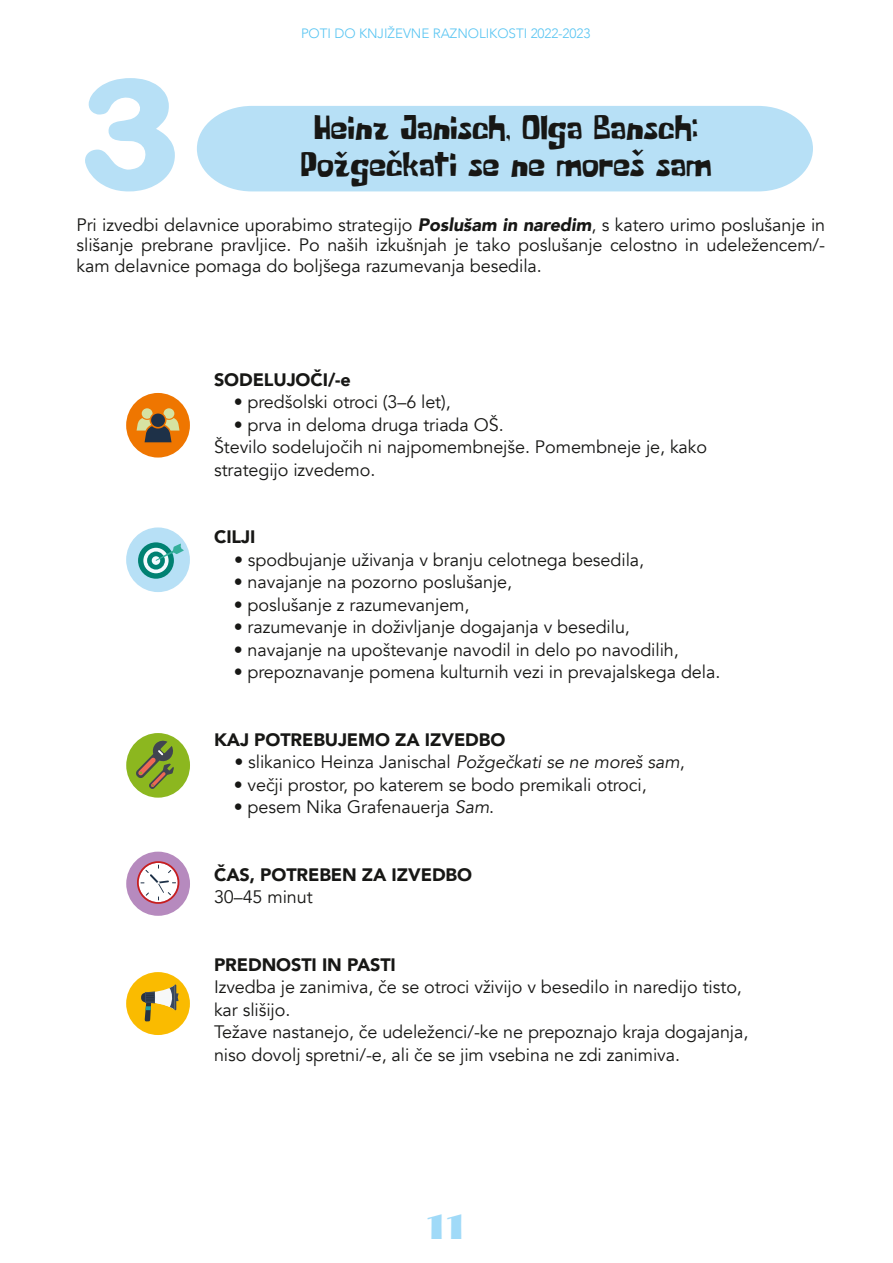
<style>
.page{position:relative;width:893px;height:1263px;background:#fff}
.page>*{position:absolute;margin:0;border:0;box-sizing:border-box;transform-origin:0 0}
.t1{font:36px "Broadway";color:#a0daf8}
.t2{font:34.5px/37.2px "Some Time Later";color:#171715;text-align:center}
.t3{font:18px/22.5px "Avenir";letter-spacing:-.005em;color:#171715}
.t4{font:900 18px "Avenir";letter-spacing:-.005em;color:#171715}
.t5{font:300 13.5px "Avenir";letter-spacing:-.005em;color:#59c5f2}
.s1{font-weight:900;font-style:italic}
.s2{font-style:italic}
</style>
<div class="page">
<div style="left:197px;top:106px;width:616px;height:85px;background:#b7e0f6"></div>
<div style="left:126px;top:393px;width:64px;height:65px;background:#ef7600;border-radius:50%"></div>
<svg style="left:137px;top:408px;width:42px;height:34px"></svg>
<div style="left:126px;top:527px;width:64px;height:65px;background:#b7e0f6;border-radius:50%"></div>
<svg style="left:138px;top:542px;width:36px;height:37px"></svg>
<svg style="left:143px;top:548px;width:26px;height:25px"></svg>
<svg style="left:147px;top:551px;width:18px;height:18px"></svg>
<div style="left:152px;top:556px;width:8px;height:9px;background:#f4fafe;border-radius:50%"></div>
<svg style="left:155px;top:543px;width:29px;height:18px"></svg>
<div style="left:126px;top:733px;width:64px;height:65px;background:#8cb71f;border-radius:50%"></div>
<svg style="left:136px;top:740px;width:38px;height:49px"></svg>
<div style="left:126px;top:852px;width:64px;height:64px;background:#b68abe;border-radius:50%"></div>
<svg style="left:137px;top:861px;width:42px;height:43px"></svg>
<div style="left:126px;top:972px;width:64px;height:63px;background:#fabb00;border-radius:50%"></div>
<hr style="left:174px;top:984px;width:2px;height:26px;background:#39485e">
<svg style="left:141px;top:985px;width:38px;height:36px"></svg>
<svg style="left:85px;top:78px;width:90px;height:113px"></svg>
<p class="t5" style="left:301px;top:26px;width:291px">POTI DO KNJIŽEVNE RAZNOLIKOSTI 2022-2023</p>
<h2 class="t2" style="left:301px;top:113px;width:412px">Heinz Janisch, Olga Bansch:<br>Požgečkati se ne moreš sam</h2>
<p class="t3" style="left:77px;top:214px;width:750px;line-height:20.7px;text-align:justify">Pri izvedbi delavnice uporabimo strategijo <span class="s1">Poslušam in naredim</span>, s katero urimo poslušanje in slišanje prebrane pravljice. Po naših izkušnjah je tako poslušanje celostno in udeležencem/- kam delavnice pomaga do boljšega razumevanja besedila.</p>
<p class="t4" style="left:214px;top:364px;width:138px">SODELUJOČI/-e</p>
<p class="t3" style="left:234px;top:391px;width:218px">• predšolski otroci (3–6 let),</p>
<p class="t3" style="left:214px;top:413px;width:495px;text-indent:20px">• prva in deloma druga triada OŠ.<br>Število sodelujočih ni najpomembnejše. Pomembneje je, kako strategijo izvedemo.</p>
<p class="t4" style="left:214px;top:521px;width:43px">CILJI</p>
<p class="t3" style="left:234px;top:548px;width:412px">• spodbujanje uživanja v branju celotnega besedila,</p>
<p class="t3" style="left:234px;top:571px;width:280px">• navajanje na pozorno poslušanje,</p>
<p class="t3" style="left:234px;top:593px;width:237px">• poslušanje z razumevanjem,</p>
<p class="t3" style="left:234px;top:616px;width:398px">• razumevanje in doživljanje dogajanja v besedilu,</p>
<p class="t3" style="left:234px;top:638px;width:446px">• navajanje na upoštevanje navodil in delo po navodilih,</p>
<p class="t3" style="left:234px;top:661px;width:488px">• prepoznavanje pomena kulturnih vezi in prevajalskega dela.</p>
<p class="t4" style="left:214px;top:724px;width:293px">KAJ POTREBUJEMO ZA IZVEDBO</p>
<p class="t3" style="left:234px;top:751px;width:452px">• slikanico Heinza Janischal <span class="s2">Požgečkati se ne moreš sam</span>,</p>
<p class="t3" style="left:234px;top:773px;width:414px">• večji prostor, po katerem se bodo premikali otroci,</p>
<p class="t3" style="left:234px;top:796px;width:262px">• pesem Nika Grafenauerja <span class="s2">Sam</span>.</p>
<p class="t4" style="left:214px;top:859px;width:260px">ČAS, POTREBEN ZA IZVEDBO</p>
<p class="t3" style="left:214px;top:886px;width:100px">30–45 minut</p>
<p class="t4" style="left:214px;top:949px;width:183px">PREDNOSTI IN PASTI</p>
<p class="t3" style="left:214px;top:976px;width:536px">Izvedba je zanimiva, če se otroci vživijo v besedilo in naredijo tisto, kar slišijo.<br>Težave nastanejo, če udeleženci/-ke ne prepoznajo kraja dogajanja, niso dovolj spretni/-e, ali če se jim vsebina ne zdi zanimiva.</p>
<h1 class="t1" style="left:424px;top:1206px;width:44px">11</h1>
</div>
